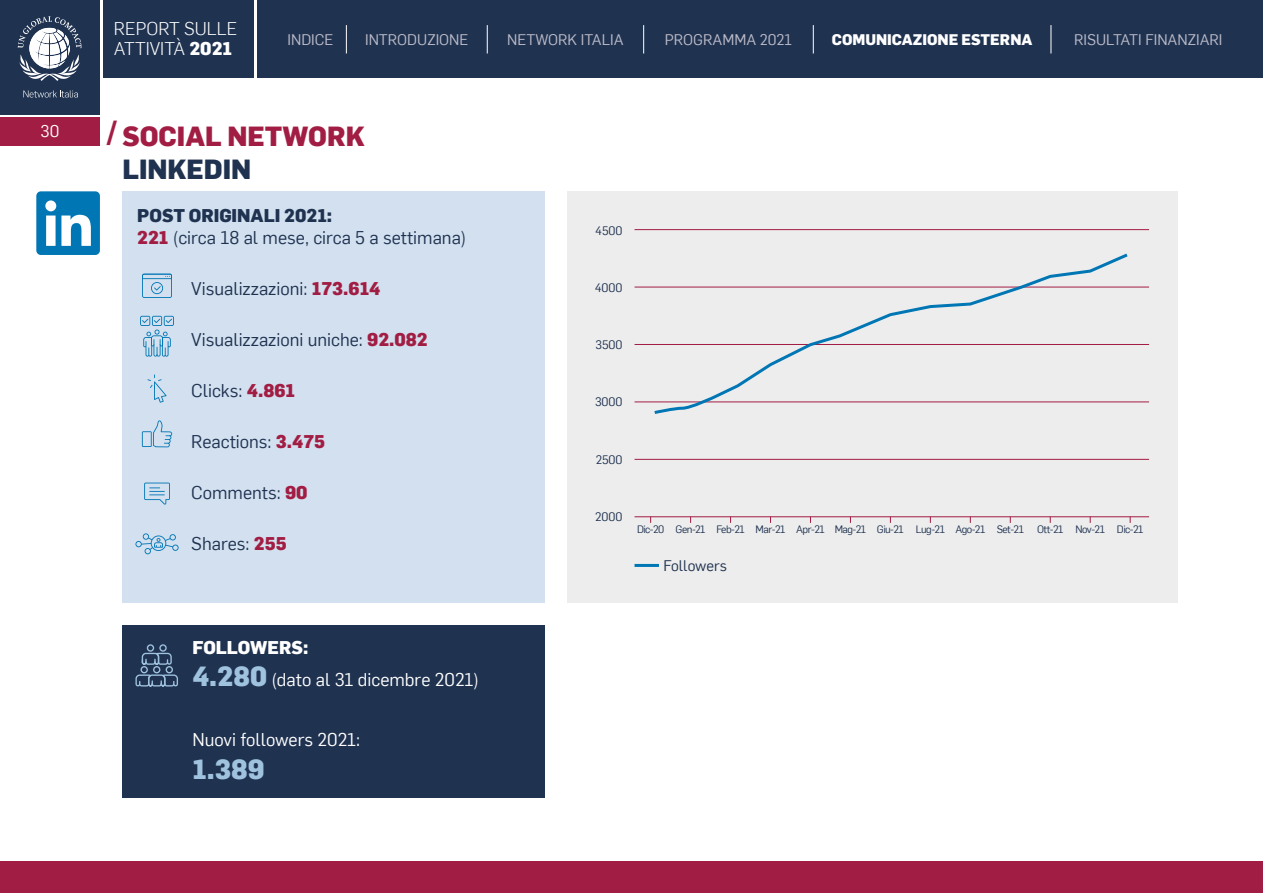
<style>
.page{position:relative;width:1263px;height:893px;background:#fff}
.page>*{position:absolute;margin:0;border:0;box-sizing:border-box;transform-origin:0 0}
.t1{font:800 27px "Flama";color:#a21d43}
.t2{font:800 27px "Flama";color:#1f3250}
.t3{font:800 27px "Flama";color:#9fc2de}
.t4{font:18px/21.6px "Flama";color:#1f3250}
.t5{font:18px/32.4px "Flama";color:#fff}
.t6{font:300 18px/19.6px "Flama";color:#fff}
.t7{font:16.5px "Flama";color:#fff}
.t8{font:15px "Flama";color:#bdbcc9}
.t9{font:800 15px "Flama";color:#fff}
.t10{font:15px "Flama";color:#1f3250}
.t11{font:12px "Flama";color:#1f3250}
.t12{font:10.5px "Flama";letter-spacing:-.05em;color:#1f3250}
.s1{font-weight:800}
.s2{font-weight:800;color:#a21d43}
.s3{font-weight:800;font-size:27px;color:#9fc2de}
</style>
<div class="page">
<div style="left:0;top:862px;width:1263px;height:31px;background:#a21d43"></div>
<div style="left:103px;top:0;width:151px;height:78px;background:#1f3250"></div>
<div style="left:0;top:0;width:100px;height:115px;background:#1f3250"></div>
<div style="left:257px;top:0;width:1006px;height:78px;background:#1f3250"></div>
<svg style="left:23px;top:90px;width:55px;height:8px"></svg>
<svg style="left:18px;top:16px;width:63px;height:65px"></svg>
<div style="left:0;top:118px;width:100px;height:28px;background:#a21d43"></div>
<svg style="left:346px;top:25px;width:1px;height:28px"></svg>
<svg style="left:487px;top:25px;width:1px;height:28px"></svg>
<svg style="left:643px;top:25px;width:1px;height:28px"></svg>
<svg style="left:813px;top:25px;width:1px;height:28px"></svg>
<svg style="left:1050px;top:25px;width:1px;height:28px"></svg>
<svg style="left:36px;top:191px;width:64px;height:64px"></svg>
<div style="left:123px;top:191px;width:422px;height:412px;background:#d2e0ef"></div>
<div style="left:568px;top:191px;width:610px;height:412px;background:#ededed"></div>
<svg style="left:135px;top:533px;width:44px;height:21px"></svg>
<svg style="left:144px;top:483px;width:26px;height:22px"></svg>
<svg style="left:142px;top:420px;width:30px;height:27px"></svg>
<svg style="left:147px;top:374px;width:20px;height:29px"></svg>
<svg style="left:142px;top:274px;width:30px;height:24px"></svg>
<svg style="left:140px;top:316px;width:34px;height:41px"></svg>
<div style="left:123px;top:625px;width:422px;height:173px;background:#1f3250"></div>
<svg style="left:135px;top:644px;width:43px;height:42px"></svg>
<hr style="left:634px;top:229px;width:515px;height:1px;background:#a21d43">
<hr style="left:634px;top:287px;width:515px;height:1px;background:#a21d43">
<hr style="left:634px;top:344px;width:515px;height:1px;background:#a21d43">
<hr style="left:634px;top:402px;width:515px;height:1px;background:#a21d43">
<hr style="left:634px;top:459px;width:515px;height:1px;background:#a21d43">
<hr style="left:634px;top:516px;width:515px;height:1px;background:#a21d43">
<svg style="left:652px;top:253px;width:479px;height:161px"></svg>
<hr style="left:634px;top:564px;width:25px;height:3px;background:#0076b4">
<p class="t7" style="left:41px;top:120px;width:20px">30</p>
<p class="t6" style="left:114px;top:18px;width:125px">REPORT SULLE<br>ATTIVITÀ <span class="s1">2021</span></p>
<p class="t8" style="left:287px;top:29px;width:47px">INDICE</p>
<p class="t8" style="left:365px;top:29px;width:105px">INTRODUZIONE</p>
<p class="t8" style="left:507px;top:29px;width:118px">NETWORK ITALIA</p>
<p class="t8" style="left:665px;top:29px;width:129px">PROGRAMMA 2021</p>
<p class="t9" style="left:832px;top:28px;width:202px">COMUNICAZIONE ESTERNA</p>
<p class="t8" style="left:1074px;top:29px;width:150px">RISULTATI FINANZIARI</p>
<h1 class="t1" style="left:107px;top:117px;width:259px">/ SOCIAL NETWORK</h1>
<h1 class="t2" style="left:123px;top:150px;width:130px">LINKEDIN</h1>
<p class="t4" style="left:137px;top:204px;width:331px"><span class="s1">POST ORIGINALI 2021:<br></span><span class="s2">221</span> (circa 18 al mese, circa 5 a settimana)</p>
<p class="t4" style="left:191px;top:276px;width:191px">Visualizzazioni: <span class="s2">173.614</span></p>
<p class="t4" style="left:191px;top:327px;width:238px">Visualizzazioni uniche: <span class="s2">92.082</span></p>
<p class="t4" style="left:191px;top:378px;width:105px">Clicks: <span class="s2">4.861</span></p>
<p class="t4" style="left:191px;top:429px;width:135px">Reactions: <span class="s2">3.475</span></p>
<p class="t4" style="left:191px;top:480px;width:118px">Comments: <span class="s2">90</span></p>
<p class="t4" style="left:191px;top:531px;width:97px">Shares: <span class="s2">255</span></p>
<p class="t5" style="left:192px;top:630px;width:288px"><span class="s1">FOLLOWERS:<br></span><span class="s3">4.280</span> (dato al 31 dicembre 2021)</p>
<p class="t5" style="left:192px;top:723px;width:169px">Nuovi followers 2021:</p>
<h1 class="t3" style="left:192px;top:749px;width:74px">1.389</h1>
<p class="t11" style="left:595px;top:222px;width:29px">4500</p>
<p class="t11" style="left:595px;top:279px;width:29px">4000</p>
<p class="t11" style="left:595px;top:337px;width:29px">3500</p>
<p class="t11" style="left:595px;top:394px;width:29px">3000</p>
<p class="t11" style="left:596px;top:451px;width:28px">2500</p>
<p class="t11" style="left:595px;top:508px;width:29px">2000</p>
<p class="t12" style="left:637px;top:522px;width:388px">Dic-20 Gen-21 Feb-21 Mar-21 Apr-21 Mag-21 Giu-21 Lug-21 Ago-21 Set-21</p>
<p class="t12" style="left:1037px;top:522px;width:108px">Ott-21 Nov-21 Dic-21</p>
<p class="t10" style="left:663px;top:555px;width:65px">Followers</p>
</div>
